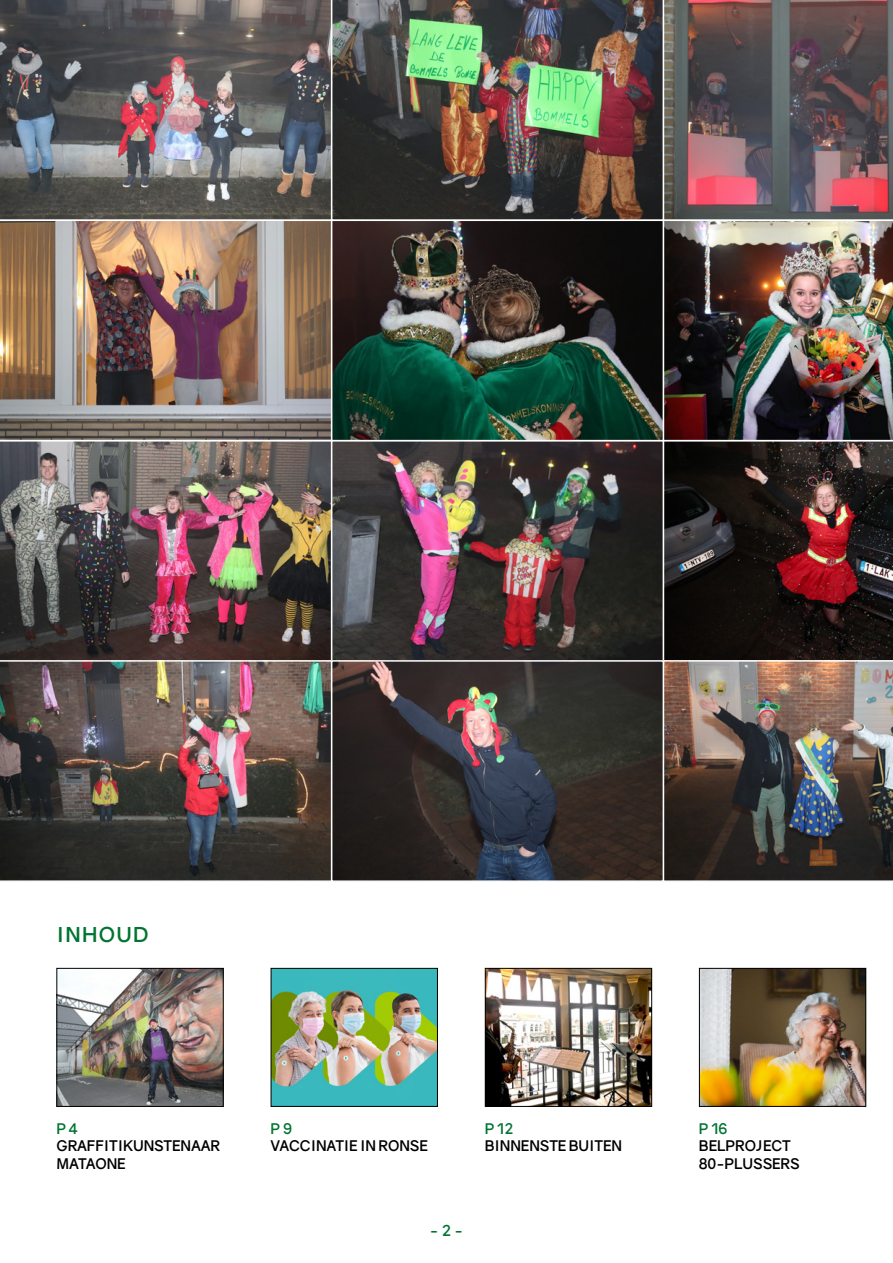
<style>
.page{position:relative;width:893px;height:1263px;background:#fff}
.page>*{position:absolute;margin:0;border:0;box-sizing:border-box;transform-origin:0 0}
.t1{font:700 20.55px "Gravity";letter-spacing:.06em;color:#007431}
.t2{font:700 15px "Gravity";color:#007431}
.t3{font:700 14.7px/17.5px "Gravity";letter-spacing:-.01em;color:#000}
.t4{font:700 14.7px "Gravity";color:#007431}
</style>
<div class="page">
<img style="left:701px;top:970px;width:163px;height:135px">
<div style="left:699px;top:968px;width:167px;height:139px;border:1px solid #000"></div>
<img style="left:334px;top:223px;width:327px;height:656px">
<img style="left:0;top:0;width:331px;height:220px">
<img style="left:664px;top:0;width:229px;height:220px">
<img style="left:332px;top:0;width:331px;height:220px">
<img style="left:0;top:441px;width:331px;height:219px">
<svg style="left:664px;top:441px;width:229px;height:219px;background:#2e1c1b"></svg>
<div style="left:331px;top:440px;width:333px;height:222px;border:2px solid #fff"></div>
<img style="left:0;top:221px;width:331px;height:219px">
<img style="left:664px;top:221px;width:229px;height:219px">
<div style="left:331px;top:220px;width:333px;height:221px;border:2px solid #fff"></div>
<img style="left:0;top:660px;width:331px;height:221px">
<img style="left:664px;top:660px;width:229px;height:221px">
<div style="left:331px;top:660px;width:333px;height:222px;border:2px solid #fff"></div>
<img style="left:58px;top:970px;width:164px;height:135px">
<div style="left:56px;top:968px;width:168px;height:139px;border:1px solid #000"></div>
<img style="left:273px;top:970px;width:163px;height:135px">
<div style="left:271px;top:968px;width:167px;height:139px;border:1px solid #000"></div>
<img style="left:487px;top:970px;width:163px;height:135px">
<div style="left:485px;top:968px;width:167px;height:139px;border:1px solid #000"></div>
<h1 class="t1" style="left:56px;top:922px;width:94px">INHOUD</h1>
<p class="t4" style="left:57px;top:1119px;width:23px">P 4</p>
<p class="t3" style="left:57px;top:1137px;width:165px">GRAFFITIKUNSTENAAR<br>MATAONE</p>
<p class="t4" style="left:271px;top:1119px;width:23px">P 9</p>
<p class="t3" style="left:271px;top:1137px;width:159px">VACCINATIE IN RONSE</p>
<p class="t4" style="left:485px;top:1119px;width:30px">P 12</p>
<p class="t3" style="left:485px;top:1137px;width:139px">BINNENSTE BUITEN</p>
<p class="t2" style="left:430px;top:1221px;width:35px">- 2 -</p>
<p class="t4" style="left:699px;top:1119px;width:30px">P 16</p>
<p class="t3" style="left:699px;top:1137px;width:102px">BELPROJECT<br>80-PLUSSERS</p>
</div>
